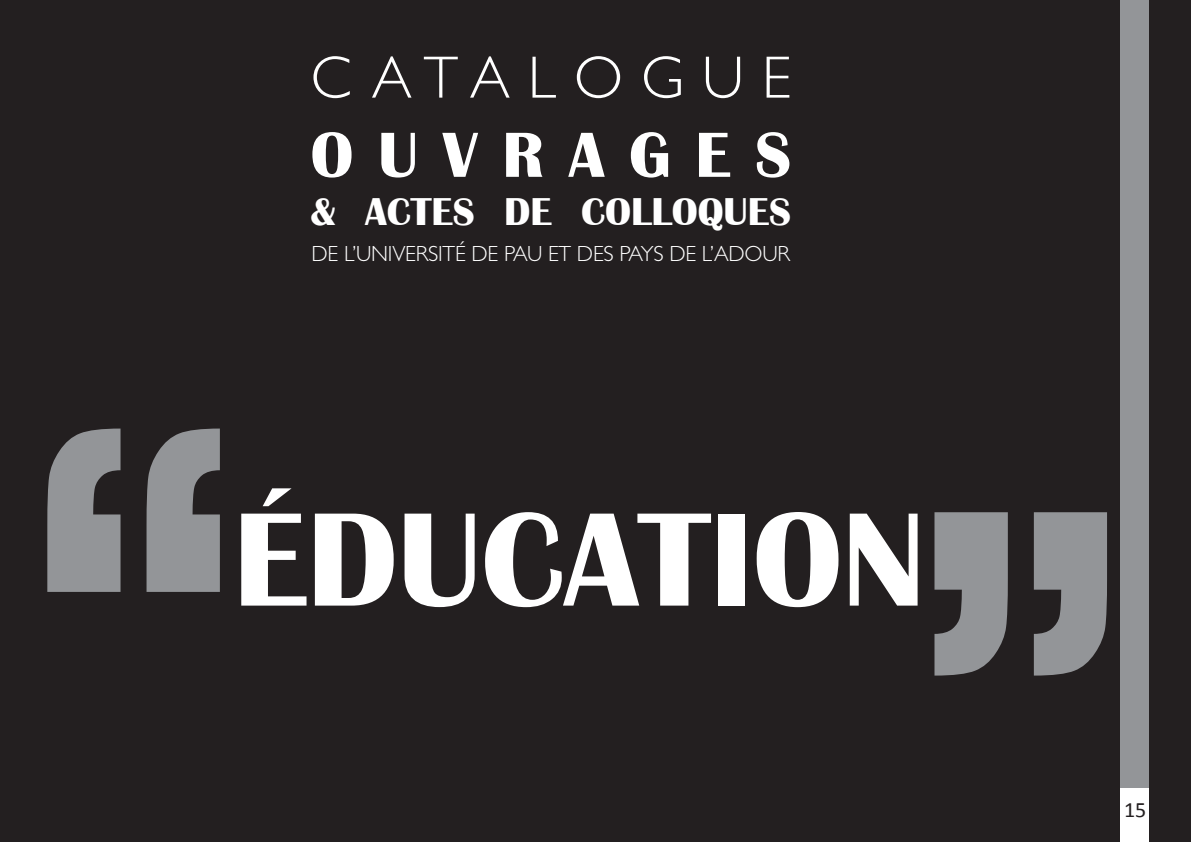
<style>
.page{position:relative;width:1191px;height:842px;background:#231f20}
.page>*{position:absolute;margin:0;border:0;box-sizing:border-box;transform-origin:0 0}
.t1{font:700 66px "Britannic";letter-spacing:.375em;color:#fff}
.t2{font:300 60px "Gill Sans Std";letter-spacing:.295em;color:#fff}
.t3{font:700 40px "Britannic";color:#fff}
.t4{font:300 22px "Gill Sans Std";letter-spacing:-.01em;color:#fff}
.t5{font:22px "Calibri";color:#231f20}
</style>
<div class="page">
<div style="left:1120px;top:0;width:28px;height:842px;background:#939598"></div>
<div style="left:1120px;top:788px;width:28px;height:54px;background:#fff"></div>
<svg style="left:934px;top:512px;width:173px;height:164px"></svg>
<svg style="left:47px;top:429px;width:173px;height:163px"></svg>
<svg style="left:241px;top:488px;width:65px;height:118px"></svg>
<svg style="left:315px;top:514px;width:79px;height:92px"></svg>
<svg style="left:404px;top:514px;width:70px;height:93px"></svg>
<svg style="left:485px;top:512px;width:226px;height:95px"></svg>
<div style="left:718px;top:514px;width:26px;height:92px;background:#fff"></div>
<svg style="left:756px;top:512px;width:82px;height:95px"></svg>
<svg style="left:849px;top:514px;width:68px;height:92px"></svg>
<h2 class="t2" style="left:310px;top:44px;width:482px">CATALOGUE</h2>
<h1 class="t1" style="left:310px;top:118px;width:482px">OUVRAGES</h1>
<h3 class="t3" style="left:310px;top:189px;width:482px">&amp; ACTES DE COLLOQUES</h3>
<p class="t4" style="left:311px;top:241px;width:480px">DE L’UNIVERSITÉ DE PAU ET DES PAYS DE L’ADOUR</p>
<p class="t5" style="left:1124px;top:796px;width:24px">15</p>
</div>
